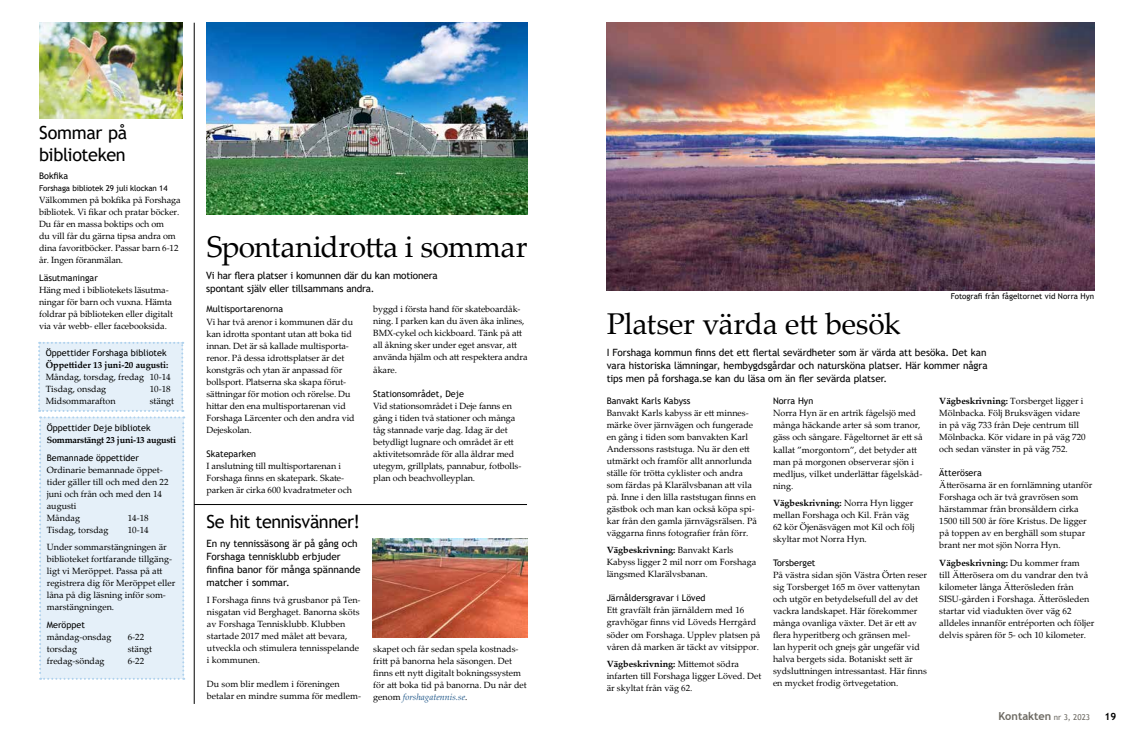
<style>
.page{position:relative;width:1134px;height:738px;background:#fff}
.page>*{position:absolute;margin:0;border:0;box-sizing:border-box;transform-origin:0 0}
.t1{font:30px "Palatino Linotype";letter-spacing:-.015em;color:#000}
.t2{font:18px/22px "Trebuchet MS";letter-spacing:-.02em;color:#000}
.t3{font:700 11px "Trebuchet MS";color:#6d6a63}
.t4{font:10px/13px "Trebuchet MS";letter-spacing:-.01em;color:#000}
.t5{font:700 10px "Trebuchet MS";color:#000}
.t6{font:9px/12px "Palatino Linotype";color:#000}
.t7{font:9px "Trebuchet MS";color:#000}
.t8{font:700 9px "Palatino Linotype";letter-spacing:-.02em;color:#000}
.t9{font:700 9px "Palatino Linotype";color:#000}
.t10{font:8px "Trebuchet MS";letter-spacing:-.01em;color:#000}
.s1{font-style:italic;color:#245a8b}
.s2{font-weight:700}
.s3{font-weight:400;font-size:8px}
</style>
<div class="page">
<img style="left:39px;top:23px;width:143px;height:95px">
<div style="left:38px;top:341px;width:146px;height:338px;background:#e5f0f9"></div>
<img style="left:206px;top:23px;width:322px;height:191px">
<hr style="left:194px;top:504px;width:333px;height:1px;background:#000">
<hr style="left:194px;top:23px;width:1px;height:680px;background:#000">
<img style="left:373px;top:538px;width:154px;height:98px">
<img style="left:607px;top:23px;width:487px;height:268px">
<h2 class="t2" style="left:39px;top:122px;width:90px">Sommar på biblioteken</h2>
<p class="t7" style="left:39px;top:170px;width:30px">Bokfika</p>
<p class="t10" style="left:39px;top:183px;width:130px">Forshaga bibliotek 29 juli klockan 14</p>
<p class="t6" style="left:39px;top:193px;width:143px">Välkommen på bokfika på Forshaga bibliotek. Vi fikar och pratar böcker.<br>Du får en massa boktips och om<br>du vill får du gärna tipsa andra om dina favoritböcker. Passar barn 6-12 år. Ingen föranmälan.</p>
<p class="t7" style="left:39px;top:272px;width:60px">Läsutmaningar</p>
<p class="t6" style="left:39px;top:283px;width:135px">Häng med i bibliotekets läsutma&shy;ningar för barn och vuxna. Hämta foldrar på biblioteken eller digitalt via vår webb- eller facebooksida.</p>
<p class="t7" style="left:46px;top:347px;width:122px">Öppettider Forshaga bibliotek</p>
<p class="t9" style="left:46px;top:358px;width:124px">Öppettider 13 juni-20 augusti:</p>
<p class="t6" style="left:46px;top:370px;width:127px">Måndag, torsdag, fredag 10-14<br>Tisdag, onsdag</p>
<p class="t6" style="left:150px;top:382px;width:22px">10-18</p>
<p class="t6" style="left:46px;top:394px;width:71px">Midsommarafton</p>
<p class="t6" style="left:150px;top:394px;width:26px">stängt</p>
<p class="t7" style="left:47px;top:421px;width:105px">Öppettider Deje bibliotek</p>
<p class="t8" style="left:47px;top:433px;width:131px">Sommarstängt 23 juni-13 augusti</p>
<p class="t7" style="left:47px;top:451px;width:94px">Bemannade öppettider</p>
<p class="t6" style="left:47px;top:462px;width:123px">Ordinarie bemannade öppet&shy;tider gäller till och med den 22 juni och från och med den 14 augusti<br>Måndag</p>
<p class="t6" style="left:128px;top:510px;width:22px">14-18</p>
<p class="t6" style="left:47px;top:522px;width:63px">Tisdag, torsdag</p>
<p class="t6" style="left:47px;top:520px;width:121px;line-height:17.7px;text-indent:81px">10-14<br>Under sommarstängningen är</p>
<p class="t6" style="left:47px;top:552px;width:130px">biblioteket fortfarande tillgäng&shy;ligt vi Meröppet. Passa på att registrera dig för Meröppet eller låna på dig läsning inför som&shy;marstängningen.</p>
<p class="t7" style="left:47px;top:618px;width:40px">Meröppet</p>
<p class="t6" style="left:47px;top:630px;width:66px">måndag-onsdag</p>
<p class="t6" style="left:128px;top:630px;width:18px">6-22</p>
<p class="t6" style="left:47px;top:642px;width:32px">torsdag</p>
<p class="t6" style="left:128px;top:642px;width:26px">stängt</p>
<p class="t6" style="left:47px;top:654px;width:59px">fredag-söndag</p>
<p class="t6" style="left:128px;top:654px;width:18px">6-22</p>
<h1 class="t1" style="left:207px;top:225px;width:322px">Spontanidrotta i sommar</h1>
<p class="t4" style="left:206px;top:269px;width:233px">Vi har flera platser i komunnen där du kan motionera spontant själv eller tillsammans andra.</p>
<p class="t7" style="left:207px;top:303px;width:78px">Multisportarenorna</p>
<p class="t6" style="left:207px;top:315px;width:150px">Vi har två arenor i kommunen där du kan idrotta spontant utan att boka tid innan. Det är så kallade multisporta&shy;renor. På dessa idrottsplatser är det konstgräs och ytan är anpassad för bollsport. Platserna ska skapa förut&shy;sättningar för motion och rörelse. Du hittar den ena multisportarenan vid Forshaga Lärcenter och den andra vid Dejeskolan.</p>
<p class="t7" style="left:207px;top:447px;width:51px">Skateparken</p>
<p class="t6" style="left:207px;top:459px;width:147px">I anslutning till multisportarenan i<br>Forshaga finns en skatepark. Skate&shy;parken är cirka 600 kvadratmeter och</p>
<p class="t6" style="left:373px;top:303px;width:156px">byggd i första hand för skateboardåk&shy;ning. I parken kan du även åka inlines,<br>BMX-cykel och kickboard. Tänk på att all åkning sker under eget ansvar, att använda hjälm och att respektera andra åkare.</p>
<p class="t7" style="left:373px;top:387px;width:92px">Stationsområdet, Deje</p>
<p class="t6" style="left:373px;top:399px;width:150px">Vid stationsområdet i Deje fanns en gång i tiden två stationer och många tåg stannade varje dag. Idag är det betydligt lugnare och området är ett aktivitetsområde för alla åldrar med utegym, grillplats, pannabur, fotbolls&shy;plan och beachvolleyplan.</p>
<h2 class="t2" style="left:207px;top:510px;width:155px">Se hit tennisvänner!</h2>
<p class="t4" style="left:207px;top:536px;width:155px">En ny tennissäsong är på gång och<br>Forshaga tennisklubb erbjuder finfina banor för många spännande matcher i sommar.</p>
<p class="t6" style="left:207px;top:593px;width:155px">I Forshaga finns två grusbanor på Ten&shy;nisgatan vid Berghaget. Banorna sköts av Forshaga Tennisklubb. Klubben startade 2017 med målet att bevara, utveckla och stimulera tennisspelande i kommunen.</p>
<p class="t6" style="left:207px;top:677px;width:156px">Du som blir medlem i föreningen betalar en mindre summa för medlem-</p>
<p class="t6" style="left:373px;top:641px;width:155px">skapet och får sedan spela kostnads&shy;fritt på banorna hela säsongen. Det finns ett nytt digitalt bokningssystem för att boka tid på banorna. Du når det genom <span class="s1">forshagatennis.se</span>.</p>
<h1 class="t1" style="left:607px;top:302px;width:296px">Platser värda ett besök</h1>
<p class="t10" style="left:951px;top:291px;width:145px">Fotografi från fågeltornet vid Norra Hyn</p>
<p class="t4" style="left:607px;top:346px;width:382px;text-align:justify">I Forshaga kommun finns det ett flertal sevärdheter som är värda att besöka. Det kan vara historiska lämningar, hembygdsgårdar och natursköna platser. Här kommer några tips men på forshaga.se kan du läsa om än fler sevärda platser.</p>
<p class="t7" style="left:773px;top:395px;width:42px">Norra Hyn</p>
<p class="t6" style="left:773px;top:407px;width:151px">Norra Hyn är en artrik fågelsjö med många häckande arter så som tranor, gäss och sångare. Fågeltornet är ett så kallat ”morgontorn”, det betyder att man på morgonen observerar sjön i medljus, vilket underlättar fågelskåd&shy;ning.</p>
<p class="t6" style="left:773px;top:496px;width:143px"><span class="s2">Vägbeskrivning:</span> Norra Hyn ligger mellan Forshaga och Kil. Från väg<br>62 kör Öjenäsvägen mot Kil och följ skyltar mot Norra Hyn.</p>
<p class="t7" style="left:773px;top:557px;width:44px">Torsberget</p>
<p class="t6" style="left:773px;top:568px;width:156px">På västra sidan sjön Västra Örten reser sig Torsberget 165 m över vattenytan och utgör en betydelsefull del av det vackra landskapet. Här förekommer många ovanliga växter. Det är ett av flera hyperitberg och gränsen mel-<br>lan hyperit och gnejs går ungefär vid halva bergets sida. Botaniskt sett är sydsluttningen intressantast. Här finns en mycket frodig örtvegetation.</p>
<p class="t7" style="left:607px;top:394px;width:85px">Banvakt Karls Kabyss</p>
<p class="t6" style="left:607px;top:406px;width:152px">Banvakt Karls kabyss är ett minnes&shy;märke över järnvägen och fungerade en gång i tiden som banvakten Karl Anderssons raststuga. Nu är den ett utmärkt och framför allt annorlunda ställe för trötta cyklister och andra som färdas på Klarälvsbanan att vila på. Inne i den lilla raststugan finns en gästbok och man kan också köpa spi&shy;kar från den gamla järnvägsrälsen. På väggarna finns fotografier från förr.</p>
<p class="t6" style="left:607px;top:543px;width:151px"><span class="s2">Vägbeskrivning:</span> Banvakt Karls<br>Kabyss ligger 2 mil norr om Forshaga längsmed Klarälvsbanan.</p>
<p class="t7" style="left:607px;top:592px;width:100px">Järnåldersgravar i Löved</p>
<p class="t6" style="left:607px;top:603px;width:155px">Ett gravfält från järnåldern med 16 gravhögar finns vid Löveds Herrgård söder om Forshaga. Upplev platsen på våren då marken är täckt av vitsippor.</p>
<p class="t6" style="left:607px;top:657px;width:156px"><span class="s2">Vägbeskrivning:</span> Mittemot södra infarten till Forshaga ligger Löved. Det är skyltat från väg 62.</p>
<p class="t6" style="left:939px;top:394px;width:148px"><span class="s2">Vägbeskrivning:</span> Torsberget ligger i Mölnbacka. Följ Bruksvägen vidare in på väg 733 från Deje centrum till Mölnbacka. Kör vidare in på väg 720 och sedan vänster in på väg 752.</p>
<p class="t7" style="left:939px;top:467px;width:44px">Ätterösera</p>
<p class="t6" style="left:939px;top:478px;width:155px">Ätterösarna är en fornlämning utanför Forshaga och är två gravrösen som härstammar från bronsåldern cirka 1500 till 500 år före Kristus. De ligger på toppen av en berghäll som stupar brant ner mot sjön Norra Hyn.</p>
<p class="t6" style="left:939px;top:556px;width:156px"><span class="s2">Vägbeskrivning:</span> Du kommer fram<br>till Ätterösera om du vandrar den två kilometer långa Ätterösleden från SISU-gården i Forshaga. Ätterösleden startar vid viadukten över väg 62 alldeles innanför entréporten och följer delvis spåren för 5- och 10 kilometer.</p>
<p class="t3" style="left:998px;top:708px;width:93px">Kontakten <span class="s3">nr 3, 2023</span></p>
<p class="t5" style="left:1104px;top:709px;width:13px">19</p>
</div>
